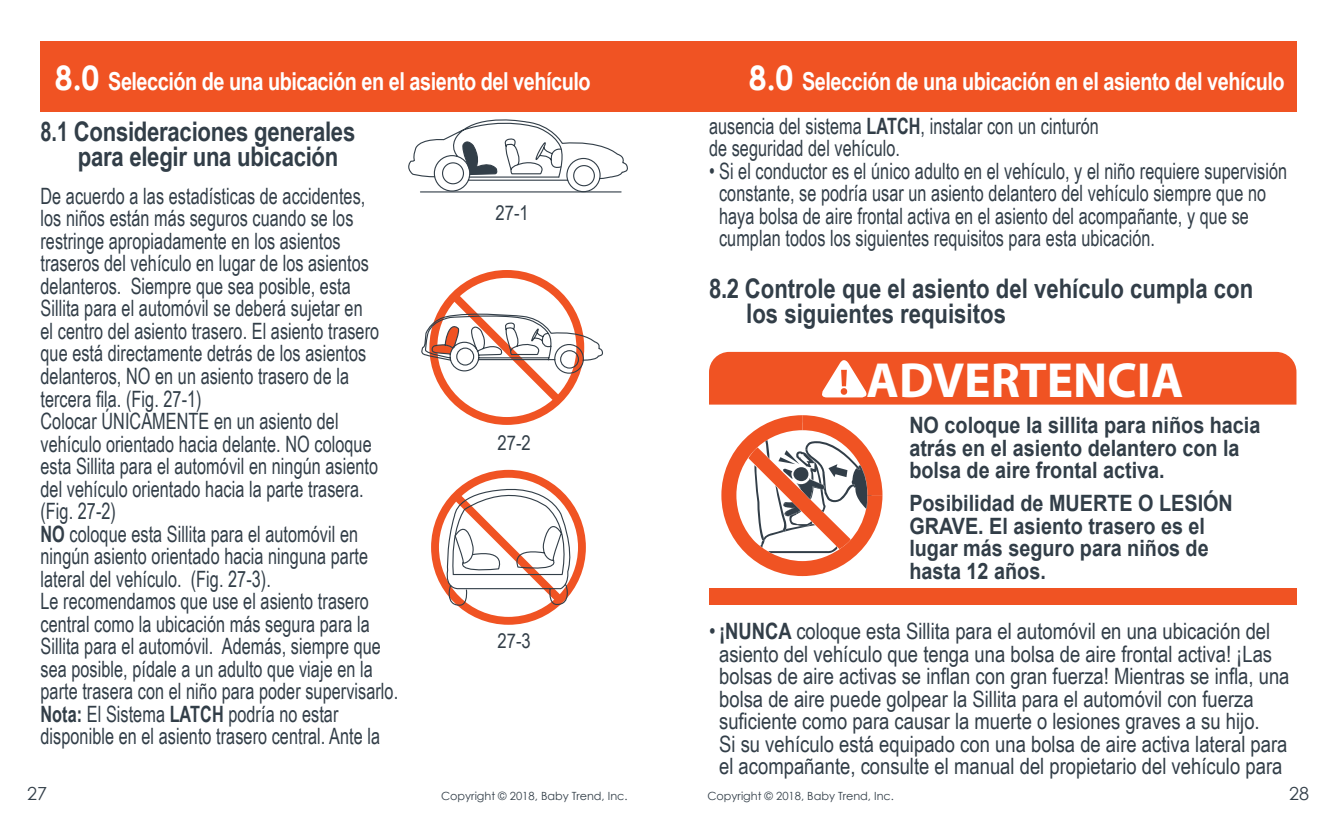
<style>
.page{position:relative;width:1337px;height:821px;background:#fff}
.page>*{position:absolute;margin:0;border:0;box-sizing:border-box;transform-origin:0 0}
.t1{font:700 49.5px "Myriad";color:#fff}
.t2{font:700 27px/24.8px "Arial Narrow";color:#323e48}
.t3{font:700 27px/24.8px "Arial Narrow";color:#323e48;scale:.9 1}
.t4{font:700 24.75px "Arial Narrow";letter-spacing:-.02em;color:#fff}
.t5{font:22.5px/22.5px "Arial Narrow";letter-spacing:.005em;color:#323e48;scale:.88 1}
.t6{font:22.5px/22.5px "Arial Narrow";letter-spacing:.005em;color:#323e48}
.t7{font:700 22.5px/22.5px "Arial";color:#323e48;scale:.88 1}
.t8{font:20.25px "Arial Narrow";color:#323e48}
.t9{font:18px "Century Gothic";color:#323e48}
.t10{font:11.25px "Century Gothic";color:#323e48}
.s1{font-family:"Century Gothic";font-size:33.75px}
.s2{font-weight:700}
</style>
<div class="page">
<div style="left:40px;top:40px;width:633px;height:71px;background:#f05323"></div>
<div style="left:655px;top:40px;width:641px;height:71px;background:#f05323"></div>
<svg style="left:408px;top:119px;width:220px;height:74px"></svg>
<svg style="left:421px;top:270px;width:182px;height:154px"></svg>
<svg style="left:431px;top:469px;width:155px;height:155px"></svg>
<svg style="left:721px;top:415px;width:161px;height:160px"></svg>
<div style="left:709px;top:352px;width:587px;height:52px;background:#f05323"></div>
<div style="left:709px;top:588px;width:587px;height:16px;background:#f05323"></div>
<p class="t4" style="left:55px;top:62px;width:537px"><span class="s1">8.0</span> Selección de una ubicación en el asiento del vehículo</p>
<p class="t3" style="left:78px;top:118px;width:310px;text-indent:-37px">8.1 Consideraciones generales para elegir una ubicación</p>
<p class="t5" style="left:40px;top:184px;width:408px">De acuerdo a las estadísticas de accidentes,<br>los niños están más seguros cuando se los restringe apropiadamente en los asientos traseros del vehículo en lugar de los asientos delanteros. Siempre que sea posible, esta<br>Sillita para el automóvil se deberá sujetar en<br>el centro del asiento trasero. El asiento trasero que está directamente detrás de los asientos delanteros, NO en un asiento trasero de la tercera fila. (Fig. 27-1)<br>Colocar ÚNICAMENTE en un asiento del vehículo orientado hacia delante. NO coloque esta Sillita para el automóvil en ningún asiento del vehículo orientado hacia la parte trasera. (Fig. 27-2)<br><span class="s2">NO</span> coloque esta Sillita para el automóvil en ningún asiento orientado hacia ninguna parte lateral del vehículo. (Fig. 27-3).<br>Le recomendamos que use el asiento trasero central como la ubicación más segura para la Sillita para el automóvil. Además, siempre que sea posible, pídale a un adulto que viaje en la parte trasera con el niño para poder supervisarlo.<br><span class="s2">Nota:</span> El Sistema <span class="s2">LATCH</span> podría no estar disponible en el asiento trasero central. Ante la</p>
<p class="t8" style="left:495px;top:198px;width:35px">27-1</p>
<p class="t8" style="left:497px;top:427px;width:35px">27-2</p>
<p class="t8" style="left:497px;top:625px;width:35px">27-3</p>
<p class="t4" style="left:749px;top:62px;width:537px"><span class="s1">8.0</span> Selección de una ubicación en el asiento del vehículo</p>
<p class="t5" style="left:709px;top:113px;width:445px">ausencia del sistema <span class="s2">LATCH</span>, instalar con un cinturón de seguridad del vehículo.</p>
<p class="t5" style="left:719px;top:158px;width:647px;text-indent:-10px">• Si el conductor es el único adulto en el vehículo, y el niño requiere supervisión constante, se podría usar un asiento delantero del vehículo siempre que no haya bolsa de aire frontal activa en el asiento del acompañante, y que se cumplan todos los siguientes requisitos para esta ubicación.</p>
<p class="t2" style="left:746px;top:274px;width:508px;text-indent:-37px">8.2 Controle que el asiento del vehículo cumpla con los siguientes requisitos</p>
<h1 class="t1" style="left:866px;top:355px;width:318px">ADVERTENCIA</h1>
<p class="t7" style="left:909px;top:415px;width:400px">NO coloque la sillita para niños hacia atrás en el asiento delantero con la bolsa de aire frontal activa.</p>
<p class="t7" style="left:909px;top:492px;width:369px">Posibilidad de MUERTE O LESIÓN<br>GRAVE. El asiento trasero es el lugar más seguro para niños de hasta 12 años.</p>
<p class="t6" style="left:719px;top:618px;width:572px;text-indent:-10px">• <span class="s2">¡NUNCA</span> coloque esta Sillita para el automóvil en una ubicación del asiento del vehículo que tenga una bolsa de aire frontal activa! ¡Las bolsas de aire activas se inflan con gran fuerza! Mientras se infla, una bolsa de aire puede golpear la Sillita para el automóvil con fuerza suficiente como para causar la muerte o lesiones graves a su hijo.<br>Si su vehículo está equipado con una bolsa de aire activa lateral para el acompañante, consulte el manual del propietario del vehículo para</p>
<p class="t9" style="left:27px;top:782px;width:21px">27</p>
<p class="t10" style="left:441px;top:788px;width:188px">Copyright © 2018, Baby Trend, Inc.</p>
<p class="t10" style="left:707px;top:788px;width:188px">Copyright © 2018, Baby Trend, Inc.</p>
<p class="t9" style="left:1289px;top:782px;width:21px">28</p>
</div>
